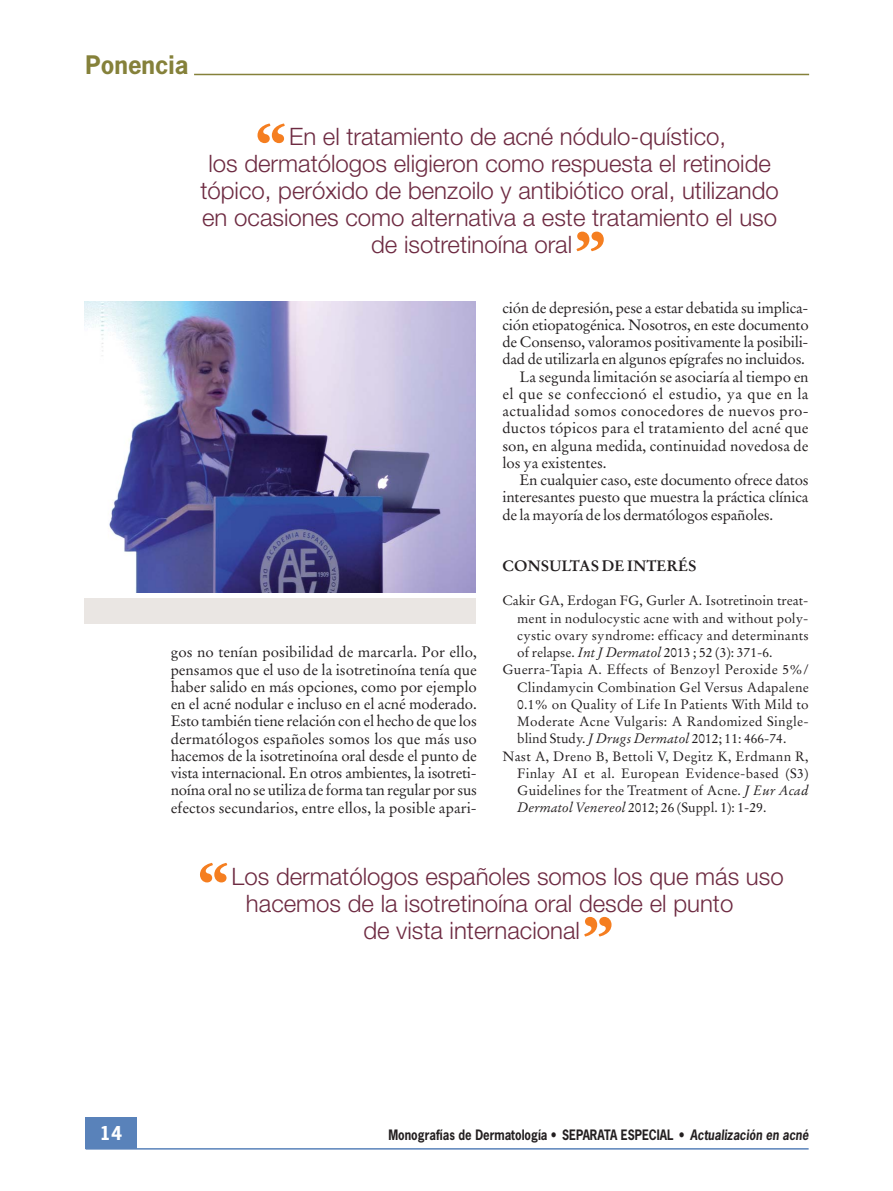
<style>
.page{position:relative;width:893px;height:1191px;background:#fff}
.page>*{position:absolute;margin:0;border:0;box-sizing:border-box;transform-origin:0 0}
.t1{font:700 72px "Stempel Garamond";color:#f57e20}
.t2{font:300 24px "Helvetica Neue";color:#6e2b42}
.t3{font:700 24px "News Gothic";color:#85813a}
.t4{font:700 18px "News Gothic";color:#fff}
.t5{font:15px/17.2px "Stempel Garamond";letter-spacing:-.015em;color:#231f20;text-align:justify}
.t6{font:15px "Stempel Garamond";letter-spacing:.02em;color:#231f20}
.t7{font:15px "Stempel Garamond";letter-spacing:.015em;color:#231f20}
.t8{font:700 15px "Stempel Garamond";color:#231f20}
.t9{font:13.5px "Stempel Garamond";letter-spacing:.01em;color:#231f20}
.t10{font:700 13.5px "News Gothic";color:#231f20;scale:.85 1}
.s1{font-style:italic}
</style>
<div class="page">
<hr style="left:194px;top:74px;width:615px;height:1px;background:#85813a">
<div style="left:86px;top:1116px;width:51px;height:32px;background:#5982ba"></div>
<hr style="left:86px;top:1147px;width:722px;height:2px;background:#5982ba">
<img style="left:84px;top:301px;width:391px;height:291px">
<div style="left:84px;top:598px;width:391px;height:26px;background:#eae6e3"></div>
<h2 class="t3" style="left:86px;top:55px;width:104px">Ponencia</h2>
<h1 class="t1" style="left:253px;top:119px;width:37px">“</h1>
<h2 class="t2" style="left:289px;top:128px;width:438px">En el tratamiento de acné nódulo-quístico,</h2>
<h2 class="t2" style="left:208px;top:155px;width:564px">los dermatólogos eligieron como respuesta el retinoide</h2>
<h2 class="t2" style="left:200px;top:182px;width:580px">tópico, peróxido de benzoilo y antibiótico oral, utilizando</h2>
<h2 class="t2" style="left:202px;top:209px;width:576px">en ocasiones como alternativa a este tratamiento el uso</h2>
<h2 class="t2" style="left:371px;top:236px;width:202px">de isotretinoína oral</h2>
<h1 class="t1" style="left:572px;top:227px;width:37px">”</h1>
<p class="t5" style="left:171px;top:644px;width:308px">gos no tenían posibilidad de marcarla. Por ello, pensamos que el uso de la isotretinoína tenía que haber salido en más opciones, como por ejemplo en el acné nodular e incluso en el acné moderado.<br>Esto también tiene relación con el hecho de que los dermatólogos españoles somos los que más uso hacemos de la isotretinoína oral desde el punto de vista internacional. En otros ambientes, la isotreti&shy;noína oral no se utiliza de forma tan regular por sus efectos secundarios, entre ellos, la posible apari-</p>
<p class="t5" style="left:502px;top:300px;width:307px">ción de depresión, pese a estar debatida su implica-</p>
<p class="t5" style="left:502px;top:317px;width:308px">ción etiopatogénica. Nosotros, en este documento</p>
<p class="t5" style="left:502px;top:334px;width:307px">de Consenso, valoramos positivamente la posibili-</p>
<p class="t5" style="left:502px;top:352px;width:304px">dad de utilizarla en algunos epígrafes no incluidos.</p>
<p class="t5" style="left:519px;top:369px;width:291px">La segunda limitación se asociaría al tiempo en</p>
<p class="t6" style="left:502px;top:387px;width:308px">el que se confeccionó el estudio, ya que en la</p>
<p class="t6" style="left:502px;top:404px;width:308px">actualidad somos conocedores de nuevos pro-</p>
<p class="t7" style="left:502px;top:421px;width:308px">ductos tópicos para el tratamiento del acné que</p>
<p class="t5" style="left:502px;top:438px;width:308px">son, en alguna medida, continuidad novedosa de</p>
<p class="t5" style="left:502px;top:455px;width:106px">los ya existentes.</p>
<p class="t5" style="left:519px;top:472px;width:291px">En cualquier caso, este documento ofrece datos</p>
<p class="t5" style="left:502px;top:490px;width:308px">interesantes puesto que muestra la práctica clínica</p>
<p class="t5" style="left:502px;top:507px;width:272px">de la mayoría de los dermatólogos españoles.</p>
<p class="t8" style="left:502px;top:559px;width:195px">CONSULTAS DE INTERÉS</p>
<p class="t9" style="left:502px;top:594px;width:307px">Cakir GA, Erdogan FG, Gurler A. Isotretinoin treat-</p>
<p class="t9" style="left:517px;top:612px;width:293px">ment in nodulocystic acne with and without poly-</p>
<p class="t9" style="left:517px;top:629px;width:293px">cystic ovary syndrome: efficacy and determinants</p>
<p class="t9" style="left:517px;top:646px;width:257px">of relapse. <span class="s1">Int J Dermatol</span> 2013 ; 52 (3): 371-6.</p>
<p class="t9" style="left:502px;top:663px;width:308px">Guerra-Tapia A. Effects of Benzoyl Peroxide 5%/</p>
<p class="t9" style="left:517px;top:681px;width:293px">Clindamycin Combination Gel Versus Adapalene</p>
<p class="t9" style="left:517px;top:698px;width:293px">0.1% on Quality of Life In Patients With Mild to</p>
<p class="t9" style="left:517px;top:715px;width:293px">Moderate Acne Vulgaris: A Randomized Single-</p>
<p class="t9" style="left:517px;top:732px;width:271px">blind Study. <span class="s1">J Drugs Dermatol</span> 2012; 11: 466-74.</p>
<p class="t9" style="left:502px;top:750px;width:308px">Nast A, Dreno B, Bettoli V, Degitz K, Erdmann R,</p>
<p class="t9" style="left:517px;top:767px;width:293px">Finlay AI et al. European Evidence-based (S3)</p>
<p class="t9" style="left:517px;top:784px;width:293px">Guidelines for the Treatment of Acne. <span class="s1">J Eur Acad</span></p>
<p class="t9" style="left:517px;top:801px;width:251px"><span class="s1">Dermatol Venereol</span> 2012; 26 (Suppl. 1): 1-29.</p>
<h1 class="t1" style="left:196px;top:858px;width:37px">“</h1>
<h2 class="t2" style="left:232px;top:867px;width:554px">Los dermatólogos españoles somos los que más uso</h2>
<h2 class="t2" style="left:246px;top:894px;width:489px">hacemos de la isotretinoína oral desde el punto</h2>
<h2 class="t2" style="left:363px;top:921px;width:218px">de vista internacional</h2>
<h1 class="t1" style="left:580px;top:912px;width:37px">”</h1>
<p class="t4" style="left:100px;top:1125px;width:24px">14</p>
<p class="t10" style="left:388px;top:1129px;width:497px">Monografías de Dermatología • SEPARATA ESPECIAL • Actualización en acné</p>
</div>
